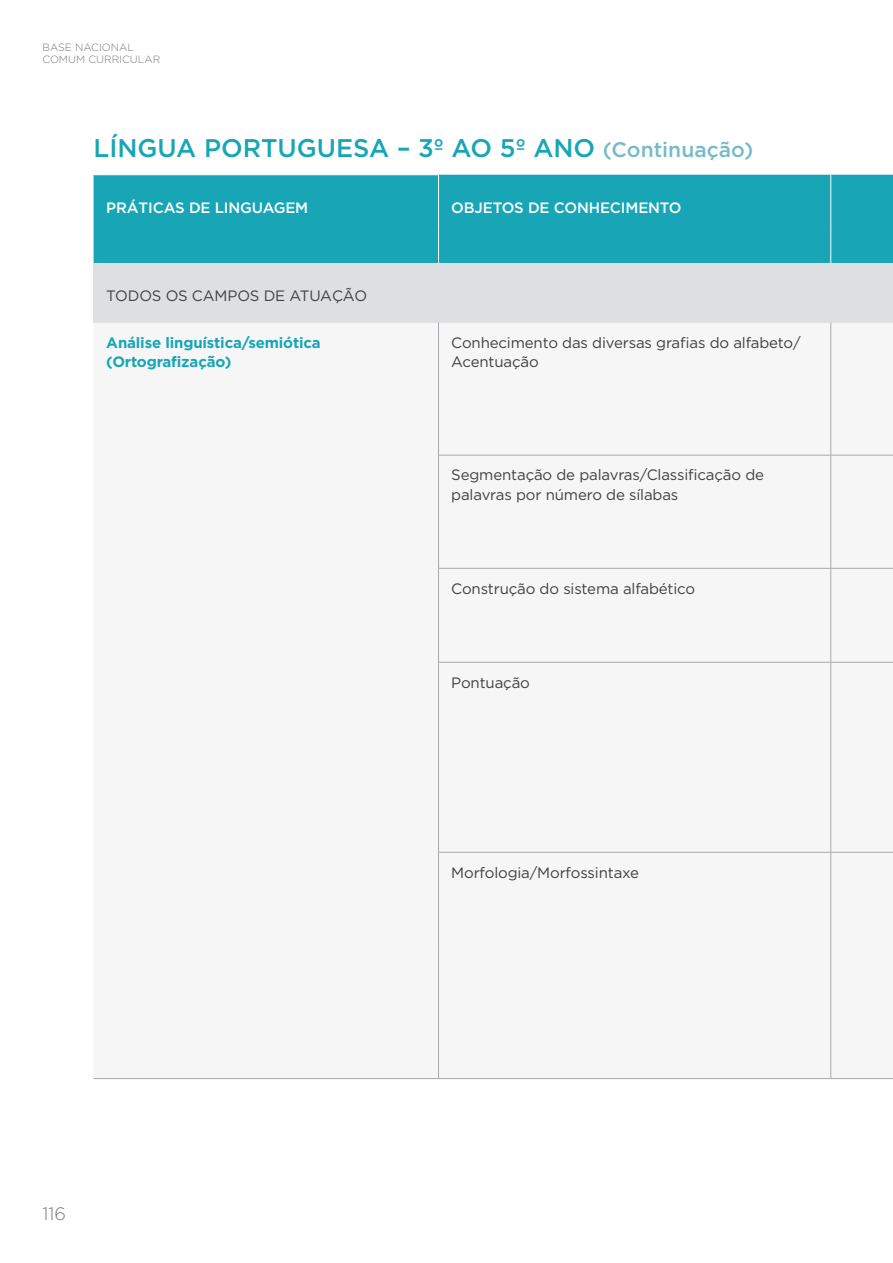
<style>
.page{position:relative;width:893px;height:1263px;background:#fff}
.page>*{position:absolute;margin:0;border:0;box-sizing:border-box;transform-origin:0 0}
.t1{font:500 25.5px "Gotham";color:#18a6b7}
.t2{font:300 18px "Gotham";color:#77787b}
.t3{font:15px/19.2px "Gotham";letter-spacing:-.01em;color:#414042}
.t4{font:700 15px/19.2px "Gotham";letter-spacing:-.01em;color:#18a6b7}
.t5{font:500 15px "Gotham";letter-spacing:-.01em;color:#fff}
.t6{font:300 10.5px/12px "Gotham";color:#77787b}
.s1{font-size:21px;color:#75bbc8}
</style>
<div class="page">
<div style="left:94px;top:175px;width:799px;height:88px;background:#18a6b7"></div>
<div style="left:94px;top:263px;width:799px;height:60px;background:#dedfe0"></div>
<div style="left:439px;top:323px;width:454px;height:755px;background:#f6f6f6"></div>
<hr style="left:438px;top:323px;width:1px;height:132px;background:#a7a9ac">
<hr style="left:438px;top:455px;width:1px;height:113px;background:#a7a9ac">
<hr style="left:438px;top:568px;width:1px;height:94px;background:#a7a9ac">
<hr style="left:438px;top:662px;width:1px;height:190px;background:#a7a9ac">
<hr style="left:438px;top:852px;width:1px;height:94px;background:#a7a9ac">
<hr style="left:438px;top:946px;width:1px;height:132px;background:#a7a9ac">
<hr style="left:438px;top:175px;width:1px;height:55px;background:#fff">
<hr style="left:438px;top:230px;width:1px;height:33px;background:#fff">
<hr style="left:830px;top:175px;width:1px;height:55px;background:#fff">
<hr style="left:830px;top:230px;width:1px;height:33px;background:#fff">
<hr style="left:830px;top:323px;width:1px;height:132px;background:#a7a9ac">
<hr style="left:438px;top:455px;width:393px;height:1px;background:#a7a9ac">
<hr style="left:831px;top:455px;width:62px;height:1px;background:#a7a9ac">
<hr style="left:830px;top:455px;width:1px;height:113px;background:#a7a9ac">
<hr style="left:438px;top:568px;width:393px;height:1px;background:#a7a9ac">
<hr style="left:831px;top:568px;width:62px;height:1px;background:#a7a9ac">
<hr style="left:830px;top:568px;width:1px;height:94px;background:#a7a9ac">
<hr style="left:438px;top:662px;width:393px;height:1px;background:#a7a9ac">
<hr style="left:831px;top:662px;width:62px;height:1px;background:#a7a9ac">
<hr style="left:830px;top:662px;width:1px;height:190px;background:#a7a9ac">
<hr style="left:438px;top:852px;width:393px;height:1px;background:#a7a9ac">
<hr style="left:831px;top:852px;width:62px;height:1px;background:#a7a9ac">
<hr style="left:830px;top:852px;width:1px;height:94px;background:#a7a9ac">
<hr style="left:830px;top:946px;width:1px;height:132px;background:#a7a9ac">
<hr style="left:94px;top:1078px;width:344px;height:1px;background:#a7a9ac">
<hr style="left:438px;top:1078px;width:393px;height:1px;background:#a7a9ac">
<hr style="left:831px;top:1078px;width:62px;height:1px;background:#a7a9ac">
<p class="t6" style="left:43px;top:41px;width:119px">BASE NACIONAL<br>COMUM CURRICULAR</p>
<h1 class="t1" style="left:94px;top:134px;width:661px">LÍNGUA PORTUGUESA – 3º AO 5º ANO <span class="s1">(Continuação)</span></h1>
<p class="t5" style="left:106px;top:199px;width:203px">PRÁTICAS DE LINGUAGEM</p>
<p class="t5" style="left:451px;top:199px;width:232px">OBJETOS DE CONHECIMENTO</p>
<p class="t3" style="left:106px;top:286px;width:263px">TODOS OS CAMPOS DE ATUAÇÃO</p>
<p class="t4" style="left:106px;top:333px;width:216px">Análise linguística/semiótica (Ortografização)</p>
<p class="t3" style="left:451px;top:333px;width:351px">Conhecimento das diversas grafias do alfabeto/<br>Acentuação</p>
<p class="t3" style="left:451px;top:465px;width:314px">Segmentação de palavras/Classificação de palavras por número de sílabas</p>
<p class="t3" style="left:451px;top:578px;width:245px">Construção do sistema alfabético</p>
<p class="t3" style="left:451px;top:672px;width:80px">Pontuação</p>
<p class="t2" style="left:43px;top:1203px;width:25px">116</p>
<p class="t3" style="left:451px;top:862px;width:189px">Morfologia/Morfossintaxe</p>
</div>
